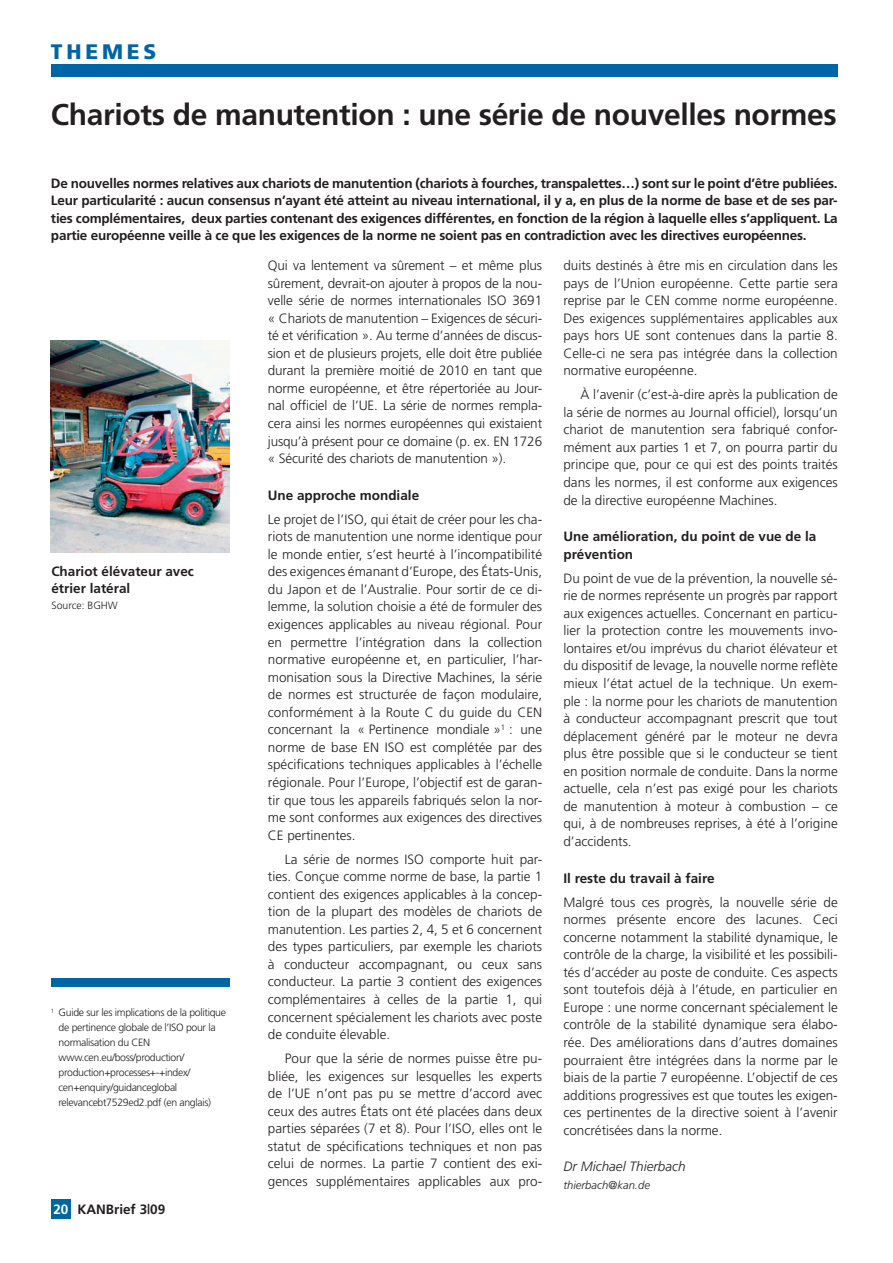
<style>
.page{position:relative;width:893px;height:1263px;background:#fff}
.page>*{position:absolute;margin:0;border:0;box-sizing:border-box;transform-origin:0 0}
.t1{font:700 30px "Frutiger";letter-spacing:-.01em;color:#231f20}
.t2{font:900 21px "Frutiger";letter-spacing:.18em;color:#0065a4}
.t3{font:300 13.5px/17.5px "Frutiger";color:#231f20;text-align:justify}
.t4{font:700 13.5px/17.5px "Frutiger";color:#231f20}
.t5{font:italic 300 13.5px "Frutiger";color:#231f20}
.t6{font:italic 300 11.25px "Frutiger";color:#231f20}
.t7{font:300 10.5px/15px "Frutiger";letter-spacing:-.03em;color:#231f20}
.t8{font:300 10.5px "Frutiger";color:#231f20}
.s1{color:#fff}
</style>
<div class="page">
<div style="left:51px;top:64px;width:787px;height:12px;background:#0065a4"></div>
<div style="left:51px;top:1199px;width:20px;height:20px;background:#0065a4"></div>
<div style="left:51px;top:978px;width:179px;height:8px;background:#0065a4"></div>
<img style="left:51px;top:340px;width:179px;height:213px">
<h2 class="t2" style="left:51px;top:43px;width:107px">THEMES</h2>
<h1 class="t1" style="left:51px;top:103px;width:787px">Chariots de manutention : une série de nouvelles normes</h1>
<p class="t4" style="left:51px;top:175px;width:788px;text-align:justify">De nouvelles normes relatives aux chariots de manutention (chariots à fourches, transpalettes…) sont sur le point d’être publiées.<br>Leur particularité : aucun consensus n’ayant été atteint au niveau international, il y a, en plus de la norme de base et de ses par&shy;ties complémentaires, deux parties contenant des exigences différentes, en fonction de la région à laquelle elles s’appliquent. La partie européenne veille à ce que les exigences de la norme ne soient pas en contradiction avec les directives européennes.</p>
<p class="t3" style="left:268px;top:258px;width:276px">Qui va lentement va sûrement – et même plus sûrement, devrait-on ajouter à propos de la nou&shy;velle série de normes internationales ISO 3691 « Chariots de manutention – Exigences de sécuri&shy;té et vérification ». Au terme d’années de discus&shy;sion et de plusieurs projets, elle doit être publiée durant la première moitié de 2010 en tant que norme européenne, et être répertoriée au Jour&shy;nal officiel de l’UE. La série de normes rempla&shy;cera ainsi les normes européennes qui existaient jusqu’à présent pour ce domaine (p. ex. EN 1726 « Sécurité des chariots de manutention »).</p>
<p class="t4" style="left:268px;top:487px;width:153px">Une approche mondiale</p>
<p class="t3" style="left:268px;top:511px;width:276px">Le projet de l’ISO, qui était de créer pour les cha&shy;riots de manutention une norme identique pour le monde entier, s’est heurté à l’incompatibilité des exigences émanant d’Europe, des États-Unis, du Japon et de l’Australie. Pour sortir de ce di&shy;lemme, la solution choisie a été de formuler des exigences applicables au niveau régional. Pour en permettre l’intégration dans la collection normative européenne et, en particulier, l’har&shy;monisation sous la Directive Machines, la série de normes est structurée de façon modulaire, conformément à la Route C du guide du CEN concernant la « Pertinence mondiale »<sup>1</sup> : une norme de base EN ISO est complétée par des spécifications techniques applicables à l’échelle régionale. Pour l’Europe, l’objectif est de garan&shy;tir que tous les appareils fabriqués selon la nor&shy;me sont conformes aux exigences des directives CE pertinentes.</p>
<p class="t3" style="left:268px;top:851px;width:276px;text-indent:17px">La série de normes ISO comporte huit par&shy;ties. Conçue comme norme de base, la partie 1 contient des exigences applicables à la concep&shy;tion de la plupart des modèles de chariots de manutention. Les parties 2, 4, 5 et 6 concernent des types particuliers, par exemple les chariots à conducteur accompagnant, ou ceux sans conducteur. La partie 3 contient des exigences complémentaires à celles de la partie 1, qui concernent spécialement les chariots avec poste de conduite élevable.</p>
<p class="t3" style="left:268px;top:1050px;width:276px;text-indent:17px">Pour que la série de normes puisse être pu&shy;bliée, les exigences sur lesquelles les experts de l’UE n’ont pas pu se mettre d’accord avec ceux des autres États ont été placées dans deux parties séparées (7 et 8). Pour l’ISO, elles ont le statut de spécifications techniques et non pas celui de normes. La partie 7 contient des exi&shy;gences supplémentaires applicables aux pro-</p>
<p class="t3" style="left:563px;top:257px;width:276px">duits destinés à être mis en circulation dans les pays de l’Union européenne. Cette partie sera reprise par le CEN comme norme européenne.<br>Des exigences supplémentaires applicables aux pays hors UE sont contenues dans la partie 8.<br>Celle-ci ne sera pas intégrée dans la collection normative européenne.</p>
<p class="t3" style="left:563px;top:387px;width:276px;text-indent:17px">À l’avenir (c’est-à-dire après la publication de la série de normes au Journal officiel), lorsqu’un chariot de manutention sera fabriqué confor&shy;mément aux parties 1 et 7, on pourra partir du principe que, pour ce qui est des points traités dans les normes, il est conforme aux exigences de la directive européenne Machines.</p>
<p class="t4" style="left:563px;top:529px;width:254px">Une amélioration, du point de vue de la prévention</p>
<p class="t3" style="left:563px;top:570px;width:276px">Du point de vue de la prévention, la nouvelle sé&shy;rie de normes représente un progrès par rapport aux exigences actuelles. Concernant en particu&shy;lier la protection contre les mouvements invo&shy;lontaires et/ou imprévus du chariot élévateur et du dispositif de levage, la nouvelle norme reflète mieux l’état actuel de la technique. Un exem&shy;ple : la norme pour les chariots de manutention à conducteur accompagnant prescrit que tout déplacement généré par le moteur ne devra plus être possible que si le conducteur se tient en position normale de conduite. Dans la norme actuelle, cela n’est pas exigé pour les chariots de manutention à moteur à combustion – ce qui, à de nombreuses reprises, à été à l’origine d’accidents.</p>
<p class="t4" style="left:563px;top:870px;width:153px">Il reste du travail à faire</p>
<p class="t3" style="left:563px;top:894px;width:276px">Malgré tous ces progrès, la nouvelle série de normes présente encore des lacunes. Ceci concerne notamment la stabilité dynamique, le contrôle de la charge, la visibilité et les possibili&shy;tés d’accéder au poste de conduite. Ces aspects sont toutefois déjà à l’étude, en particulier en Europe : une norme concernant spécialement le contrôle de la stabilité dynamique sera élabo&shy;rée. Des améliorations dans d’autres domaines pourraient être intégrées dans la norme par le biais de la partie 7 européenne. L’objectif de ces additions progressives est que toutes les exigen&shy;ces pertinentes de la directive soient à l’avenir concrétisées dans la norme.</p>
<p class="t5" style="left:563px;top:1161px;width:124px">Dr Michael Thierbach</p>
<p class="t6" style="left:563px;top:1180px;width:88px">thierbach@kan.de</p>
<p class="t4" style="left:51px;top:564px;width:144px;line-height:16.5px">Chariot élévateur avec étrier latéral</p>
<p class="t8" style="left:52px;top:601px;width:68px">Source: BGHW</p>
<p class="t7" style="left:59px;top:1006px;width:169px;text-indent:-8px"><sup>1</sup> Guide sur les implications de la politique de pertinence globale de l’ISO pour la normalisation du CEN www.cen.eu/boss/production/ production+processes+-+index/ cen+enquiry/guidanceglobal relevancebt7529ed2.pdf (en anglais)</p>
<p class="t4" style="left:53px;top:1202px;width:113px"><span class="s1">20</span> KANBrief 3|09</p>
</div>
